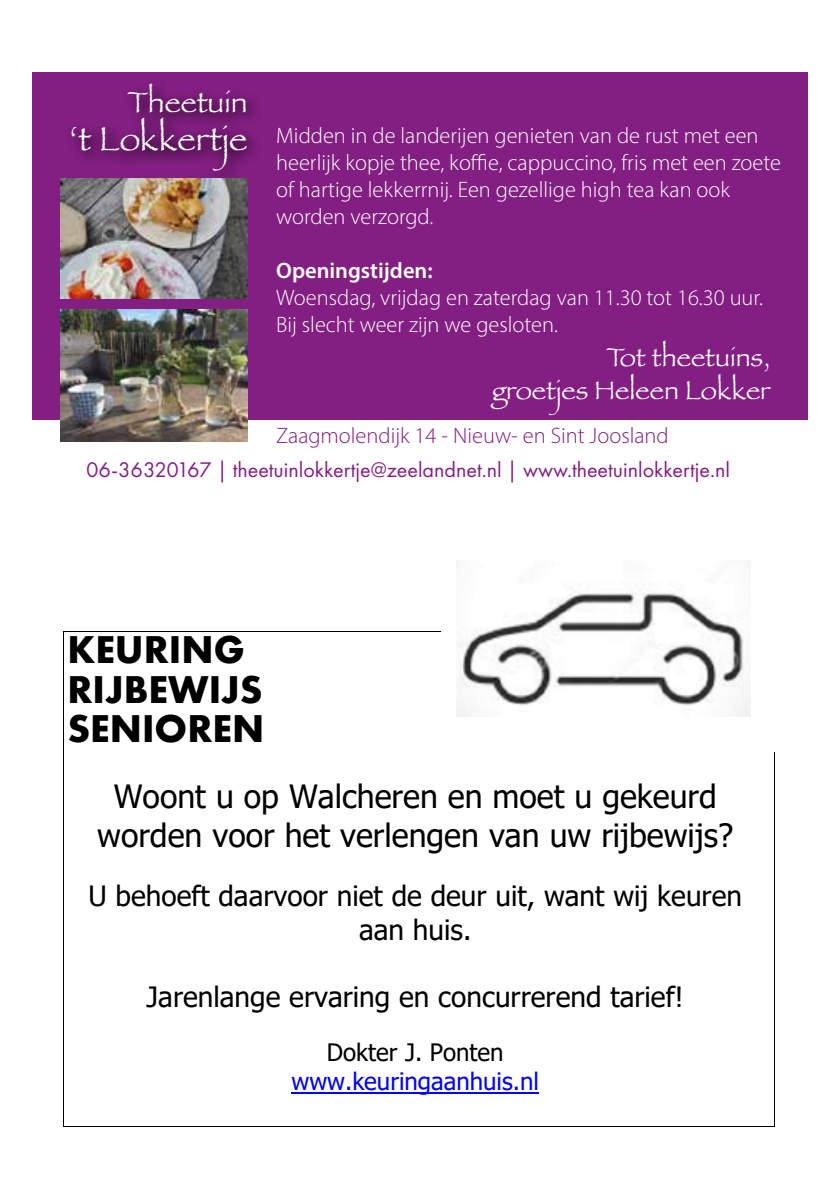
<style>
.page{position:relative;width:840px;height:1191px;background:#fff}
.page>*{position:absolute;margin:0;border:0;box-sizing:border-box;transform-origin:0 0}
.t1{font:700 40px/39.4px "Aharoni";color:#000}
.t2{font:32px/38.6px "Tahoma";color:#000;text-align:center}
.t3{font:30.2px "Papyrus";color:#fff}
.t4{font:28px/33.8px "Tahoma";color:#000;text-align:center}
.t5{font:26.8px/32.2px "Papyrus";color:#fff;text-align:right}
.t6{font:24px "Tahoma";color:#00f}
.t7{font:24px "Tahoma";color:#000}
.t8{font:300 22.4px/26.8px "Myriad Pro";color:#fff}
.t9{font:300 22.4px "Myriad Pro";color:#831f82}
.t10{font:600 22.4px "Myriad Pro";color:#fff}
.t11{font:22px "Futura PT";color:#831f82}
.s1{font-family:"Papyrus";font-weight:400;font-size:34.4px}
</style>
<div class="page">
<div style="left:32px;top:72px;width:775px;height:348px;background:#831f82"></div>
<div style="left:120px;top:85px;width:43px;height:44px;background:#000;opacity:.75"></div>
<div style="left:142px;top:77px;width:120px;height:52px;background:#000;opacity:.75"></div>
<div style="left:65px;top:120px;width:42px;height:47px;background:#000;opacity:.75"></div>
<div style="left:94px;top:120px;width:62px;height:48px;background:#000;opacity:.75"></div>
<div style="left:134px;top:110px;width:92px;height:57px;background:#000;opacity:.75"></div>
<div style="left:202px;top:118px;width:61px;height:69px;background:#000;opacity:.75"></div>
<img style="left:60px;top:178px;width:187px;height:120px">
<img style="left:60px;top:310px;width:187px;height:131px">
<hr style="left:64px;top:631px;width:377px;height:1px;background:#000">
<hr style="left:63px;top:632px;width:1px;height:41px;background:#000">
<hr style="left:63px;top:673px;width:1px;height:39px;background:#000">
<hr style="left:63px;top:712px;width:1px;height:40px;background:#000">
<svg style="left:63px;top:752px;width:1px;height:24px"></svg>
<hr style="left:63px;top:776px;width:1px;height:39px;background:#000">
<hr style="left:773px;top:776px;width:1px;height:39px;background:#000">
<hr style="left:63px;top:815px;width:1px;height:38px;background:#000">
<hr style="left:773px;top:815px;width:1px;height:38px;background:#000">
<svg style="left:63px;top:853px;width:1px;height:24px"></svg>
<hr style="left:63px;top:877px;width:1px;height:34px;background:#000">
<hr style="left:773px;top:877px;width:1px;height:34px;background:#000">
<hr style="left:63px;top:911px;width:1px;height:34px;background:#000">
<hr style="left:773px;top:911px;width:1px;height:34px;background:#000">
<hr style="left:63px;top:945px;width:1px;height:34px;background:#000">
<hr style="left:773px;top:945px;width:1px;height:34px;background:#000">
<hr style="left:63px;top:979px;width:1px;height:34px;background:#000">
<hr style="left:773px;top:979px;width:1px;height:34px;background:#000">
<hr style="left:291px;top:1092px;width:247px;height:1px;background:#00f">
<svg style="left:63px;top:1013px;width:1px;height:82px"></svg>
<hr style="left:64px;top:1125px;width:709px;height:1px;background:#000">
<hr style="left:63px;top:1095px;width:1px;height:30px;background:#000">
<hr style="left:773px;top:1095px;width:1px;height:30px;background:#000">
<img style="left:456px;top:584px;width:293px;height:132px">
<h3 class="t3" style="left:127px;top:84px;width:121px">Theetuin</h3>
<p class="t8" style="left:276px;top:122px;width:506px;text-indent:-207px"><span class="s1">‘t Lokkertje</span> Midden in de landerijen genieten van de rust met een heerlijk kopje thee, koffie, cappuccino, fris met een zoete of hartige lekkerrnij. Een gezellige high tea kan ook worden verzorgd.</p>
<p class="t10" style="left:276px;top:256px;width:158px">Openingstijden:</p>
<p class="t8" style="left:276px;top:284px;width:488px">Woensdag, vrijdag en zaterdag van 11.30 tot 16.30 uur.<br>Bij slecht weer zijn we gesloten.</p>
<p class="t5" style="left:491px;top:341px;width:280px">Tot theetuins,<br>groetjes Heleen Lokker</p>
<p class="t9" style="left:276px;top:422px;width:394px">Zaagmolendijk 14 - Nieuw- en Sint Joosland</p>
<p class="t11" style="left:86px;top:457px;width:645px">06-36320167 | theetuinlokkertje@zeelandnet.nl | www.theetuinlokkertje.nl</p>
<h1 class="t1" style="left:67px;top:629px;width:198px">KEURING<br>RIJBEWIJS<br>SENIOREN</h1>
<h2 class="t2" style="left:97px;top:779px;width:637px">Woont u op Walcheren en moet u gekeurd worden voor het verlengen van uw rijbewijs?</h2>
<p class="t4" style="left:88px;top:880px;width:654px">U behoeft daarvoor niet de deur uit, want wij keuren aan huis.</p>
<p class="t4" style="left:146px;top:981px;width:538px">Jarenlange ervaring en concurrerend tarief!</p>
<p class="t7" style="left:327px;top:1036px;width:178px">Dokter J. Ponten</p>
<p class="t6" style="left:291px;top:1065px;width:249px">www.keuringaanhuis.nl</p>
</div>
